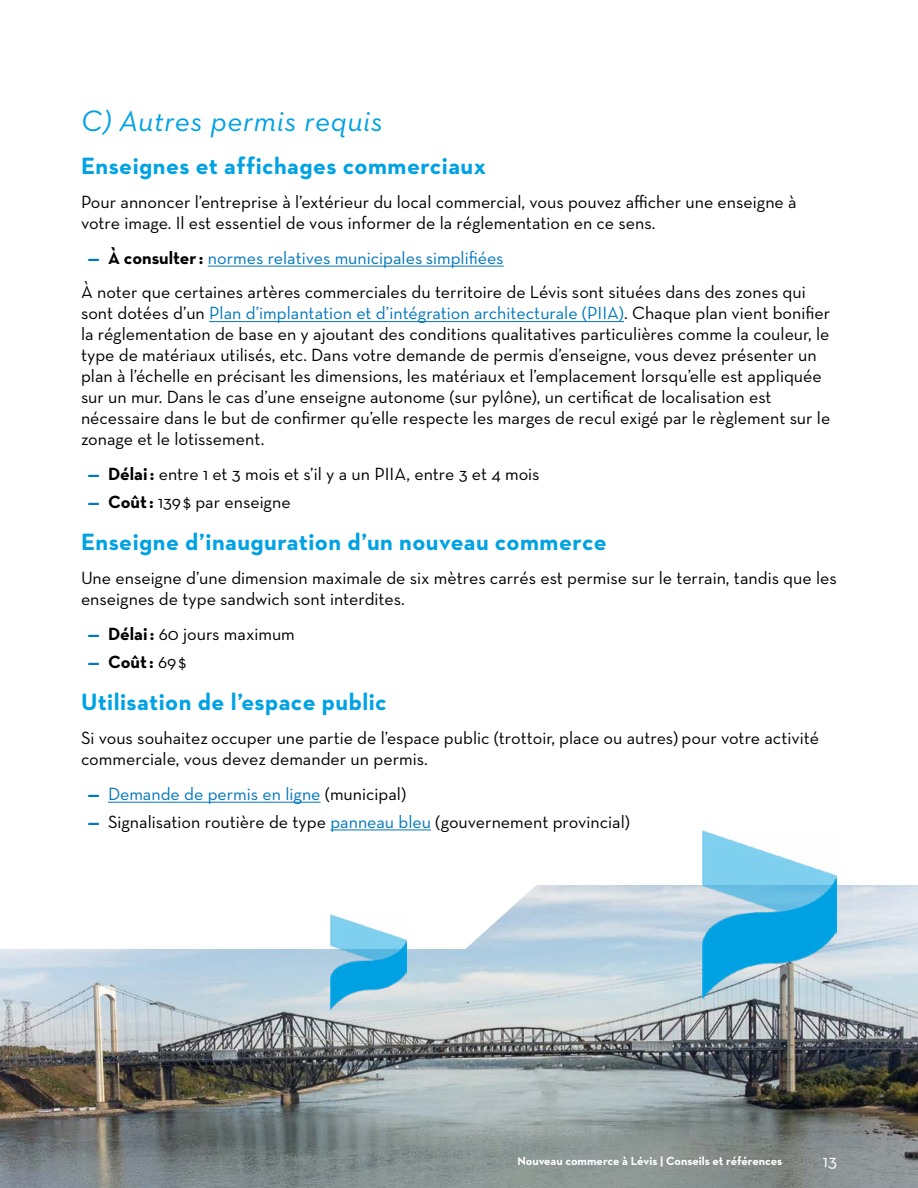
<style>
.page{position:relative;width:918px;height:1188px;background:#fff}
.page>*{position:absolute;margin:0;border:0;box-sizing:border-box;transform-origin:0 0}
.t1{font:italic 30px "Neutraface 2 Text";letter-spacing:.02em;color:#00a2e3}
.t2{font:700 24px "Neutraface 2 Text";letter-spacing:.02em;color:#00a2e3}
.t3{font:18px/21px "Neutra Text";color:#000}
.t4{font:18px "Neutra Text";color:#0077be}
.t5{font:700 18px "Neutra Text";color:#000}
.t6{font:18px "Neutra Text";color:#fff}
.t7{font:700 12px "Neutra Text";color:#fff}
.s1{font-weight:700;color:#0077be}
.s2{font-weight:700}
.s3{color:#0077be}
.s4{font-weight:400}
.s5{color:#000}
</style>
<div class="page">
<img style="left:0;top:885px;width:918px;height:303px">
<hr style="left:208px;top:266px;width:296px;height:1px;background:#0077be">
<hr style="left:209px;top:321px;width:415px;height:1px;background:#0077be">
<hr style="left:108px;top:802px;width:213px;height:1px;background:#0077be">
<hr style="left:330px;top:830px;width:101px;height:1px;background:#0077be">
<img style="left:703px;top:831px;width:134px;height:168px">
<img style="left:331px;top:915px;width:76px;height:95px">
<h1 class="t1" style="left:81px;top:102px;width:303px">C) Autres permis requis</h1>
<h2 class="t2" style="left:81px;top:150px;width:406px">Enseignes et affichages commerciaux</h2>
<p class="t3" style="left:81px;top:191px;width:717px">Pour annoncer l’entreprise à l’extérieur du local commercial, vous pouvez afficher une enseigne à votre image. Il est essentiel de vous informer de la réglementation en ce sens.</p>
<p class="t3" style="left:81px;top:240px;width:726px;line-height:34.5px;text-indent:7px"><span class="s1">—</span> <span class="s2">À consulter:</span> <span class="s3">normes relatives municipales simplifiées<br></span>À noter que certaines artères commerciales du territoire de Lévis sont situées dans des zones qui</p>
<p class="t3" style="left:81px;top:302px;width:751px">sont dotées d’un <span class="s3">Plan d’implantation et d’intégration architecturale (PIIA)</span>. Chaque plan vient bonifier la réglementation de base en y ajoutant des conditions qualitatives particulières comme la couleur, le type de matériaux utilisés, etc. Dans votre demande de permis d’enseigne, vous devez présenter un plan à l’échelle en précisant les dimensions, les matériaux et l’emplacement lorsqu’elle est appliquée sur un mur. Dans le cas d’une enseigne autonome (sur pylône), un certificat de localisation est nécessaire dans le but de confirmer qu’elle respecte les marges de recul exigé par le règlement sur le zonage et le lotissement.</p>
<p class="t3" style="left:88px;top:463px;width:453px"><span class="s1">—</span> <span class="s2">Délai:</span> entre 1 et 3 mois et s’il y a un PIIA, entre 3 et 4 mois</p>
<p class="t3" style="left:88px;top:491px;width:205px"><span class="s1">—</span> <span class="s2">Coût:</span> 139$ par enseigne</p>
<h2 class="t2" style="left:81px;top:526px;width:527px">Enseigne d’inauguration d’un nouveau commerce</h2>
<p class="t3" style="left:81px;top:567px;width:757px">Une enseigne d’une dimension maximale de six mètres carrés est permise sur le terrain, tandis que les enseignes de type sandwich sont interdites.</p>
<p class="t3" style="left:88px;top:623px;width:209px"><span class="s1">—</span> <span class="s2">Délai:</span> 60 jours maximum</p>
<p class="t5" style="left:88px;top:650px;width:100px"><span class="s3">—</span> Coût: <span class="s4">69$</span></p>
<h2 class="t2" style="left:81px;top:686px;width:307px">Utilisation de l’espace public</h2>
<p class="t3" style="left:81px;top:727px;width:740px">Si vous souhaitez occuper une partie de l’espace public (trottoir, place ou autres) pour votre activité commerciale, vous devez demander un permis.</p>
<p class="t4" style="left:88px;top:783px;width:320px"><span class="s2">—</span> Demande de permis en ligne <span class="s5">(municipal)</span></p>
<p class="t3" style="left:88px;top:811px;width:544px"><span class="s1">—</span> Signalisation routière de type <span class="s3">panneau bleu</span> (gouvernement provincial)</p>
<p class="t7" style="left:518px;top:1154px;width:266px">Nouveau commerce à Lévis | Conseils et références</p>
<p class="t6" style="left:823px;top:1150px;width:16px">13</p>
</div>
